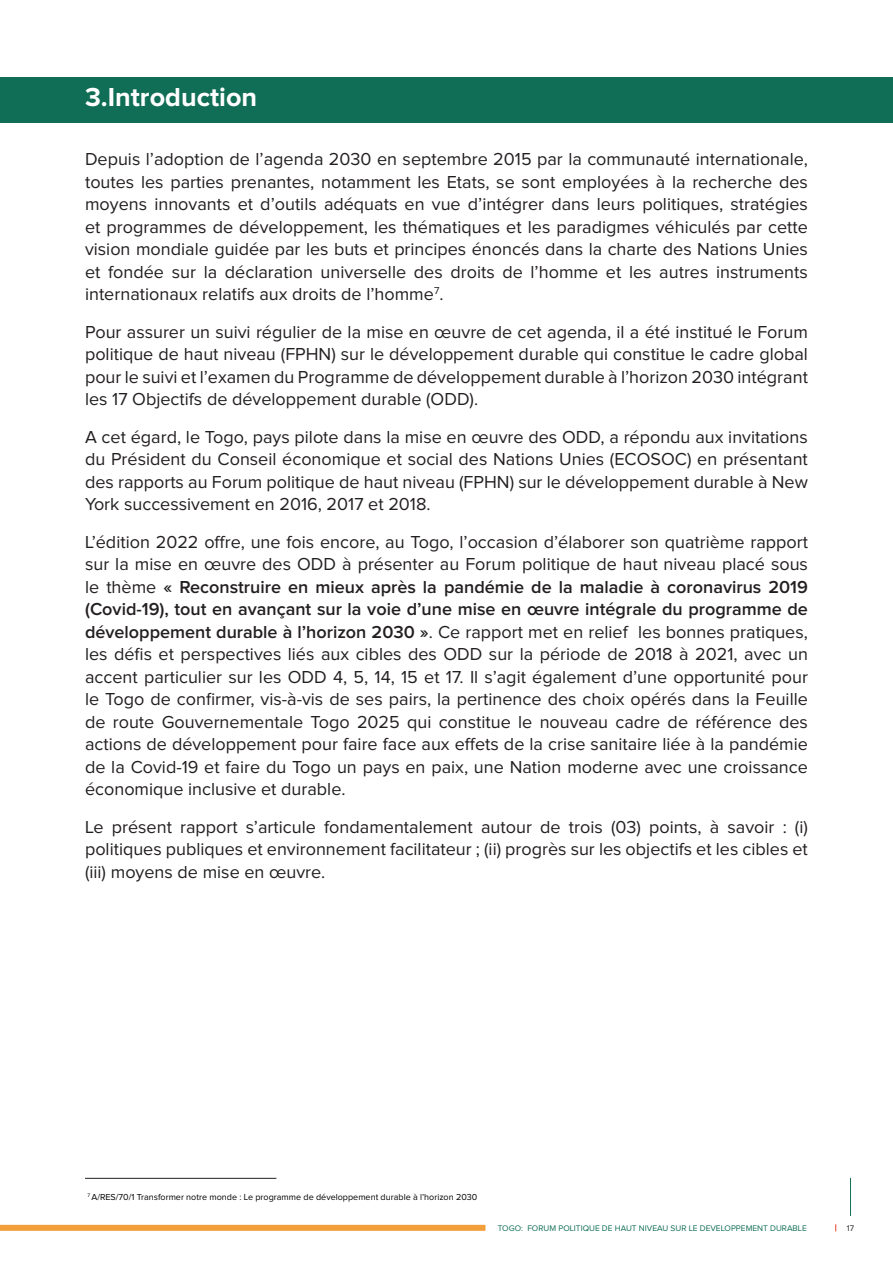
<style>
.page{position:relative;width:893px;height:1263px;background:#fff}
.page>*{position:absolute;margin:0;border:0;box-sizing:border-box;transform-origin:0 0}
.t1{font:700 27px "Proxima Nova";color:#fff}
.t2{font:18px/22.5px "Proxima Nova";color:#231f20;text-align:justify}
.t3{font:9px "Proxima Nova";color:#000001}
.t4{font:8.4px "Proxima Nova";color:#116e56}
.t5{font:8.4px "Proxima Nova";color:#231f20}
.s1{font-weight:600}
</style>
<div class="page">
<hr style="left:850px;top:1178px;width:1px;height:38px;background:#116e56">
<div style="left:0;top:1225px;width:485px;height:6px;background:#f29f3b"></div>
<div style="left:0;top:77px;width:893px;height:46px;background:#116e56"></div>
<hr style="left:85px;top:1178px;width:191px;height:1px;background:#231f20">
<h1 class="t1" style="left:85px;top:82px;width:174px">3.Introduction</h1>
<p class="t2" style="left:85px;top:148px;width:724px">Depuis l’adoption de l’agenda 2030 en septembre 2015 par la communauté internationale, toutes les parties prenantes, notamment les Etats, se sont employées à la recherche des moyens innovants et d’outils adéquats en vue d’intégrer dans leurs politiques, stratégies et programmes de développement, les thématiques et les paradigmes véhiculés par cette vision mondiale guidée par les buts et principes énoncés dans la charte des Nations Unies et fondée sur la déclaration universelle des droits de l’homme et les autres instruments internationaux relatifs aux droits de l’homme<sup>7</sup>.</p>
<p class="t2" style="left:85px;top:321px;width:724px">Pour assurer un suivi régulier de la mise en œuvre de cet agenda, il a été institué le Forum politique de haut niveau (FPHN) sur le développement durable qui constitue le cadre global pour le suivi et l’examen du Programme de développement durable à l’horizon 2030 intégrant les 17 Objectifs de développement durable (ODD).</p>
<p class="t2" style="left:85px;top:426px;width:724px">A cet égard, le Togo, pays pilote dans la mise en œuvre des ODD, a répondu aux invitations du Président du Conseil économique et social des Nations Unies (ECOSOC) en présentant des rapports au Forum politique de haut niveau (FPHN) sur le développement durable à New York successivement en 2016, 2017 et 2018.</p>
<p class="t2" style="left:85px;top:531px;width:724px">L’édition 2022 offre, une fois encore, au Togo, l’occasion d’élaborer son quatrième rapport sur la mise en œuvre des ODD à présenter au Forum politique de haut niveau placé sous le thème <span class="s1">« Reconstruire en mieux après la pandémie de la maladie à coronavirus 2019 (Covid-19), tout en avançant sur la voie d’une mise en œuvre intégrale du programme de développement durable à l’horizon 2030 »</span>. Ce rapport met en relief les bonnes pratiques, les défis et perspectives liés aux cibles des ODD sur la période de 2018 à 2021, avec un accent particulier sur les ODD 4, 5, 14, 15 et 17. Il s’agit également d’une opportunité pour le Togo de confirmer, vis-à-vis de ses pairs, la pertinence des choix opérés dans la Feuille de route Gouvernementale Togo 2025 qui constitue le nouveau cadre de référence des actions de développement pour faire face aux effets de la crise sanitaire liée à la pandémie de la Covid-19 et faire du Togo un pays en paix, une Nation moderne avec une croissance économique inclusive et durable.</p>
<p class="t2" style="left:85px;top:816px;width:724px">Le présent rapport s’articule fondamentalement autour de trois (03) points, à savoir : (i) politiques publiques et environnement facilitateur ; (ii) progrès sur les objectifs et les cibles et (iii) moyens de mise en œuvre.</p>
<p class="t3" style="left:87px;top:1192px;width:391px"><sup>7</sup> A/RES/70/1 Transformer notre monde : Le programme de développement durable à l’horizon 2030</p>
<p class="t4" style="left:498px;top:1224px;width:311px">TOGO: FORUM POLITIQUE DE HAUT NIVEAU SUR LE DEVELOPPEMENT DURABLE</p>
<p class="t5" style="left:847px;top:1224px;width:9px">17</p>
</div>
